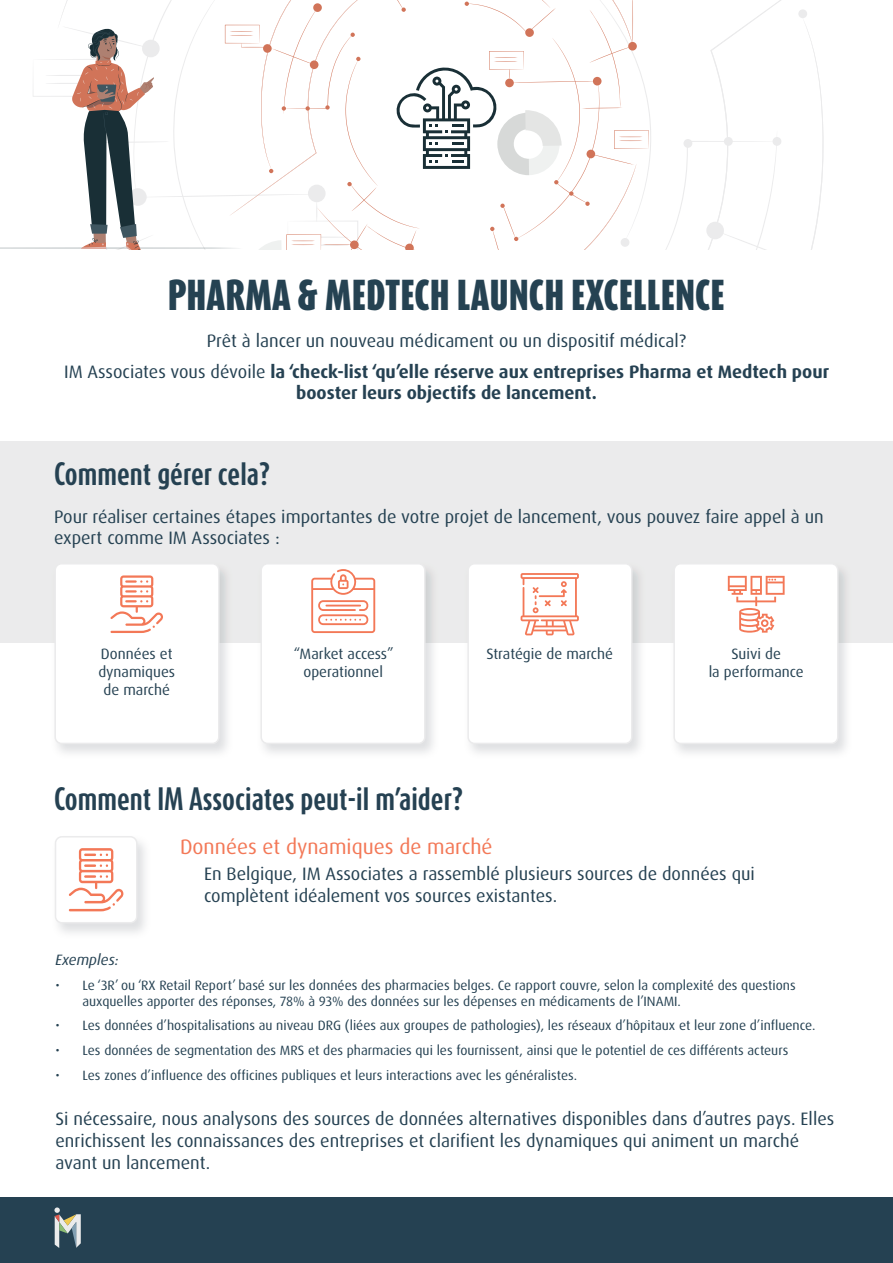
<style>
.page{position:relative;width:893px;height:1263px;background:#fff}
.page>*{position:absolute;margin:0;border:0;box-sizing:border-box;transform-origin:0 0}
.t1{font:900 36px "Dax Compact Pro";letter-spacing:.01em;color:#254252}
.t2{font:700 27px "Dax Compact Pro";color:#254152}
.t3{font:21px "Dax Pro";color:#f37857}
.t4{font:18px/21.6px "Dax Pro";color:#254152}
.t5{font:700 18px "Dax Pro";color:#254152}
.t6{font:15px/18px "Dax Pro";color:#254152;text-align:center}
.t7{font:italic 15px "Dax Pro";color:#254152}
.t8{font:13.5px/16.2px "Dax Pro";color:#254152}
.s1{font-weight:700}
</style>
<div class="page">
<div style="left:798px;top:9px;width:9px;height:9px;background:#ebebec;border-radius:50%"></div>
<svg style="left:0;top:0;width:802px;height:250px"></svg>
<div style="left:0;top:441px;width:893px;height:202px;background:#ebebec"></div>
<div style="left:55px;top:564px;width:164px;height:179px;background:#fff;border-radius:6px"></div>
<div style="left:54px;top:563px;width:166px;height:181px;border:2px solid #ebebec;border-radius:6px"></div>
<div style="left:261px;top:564px;width:164px;height:179px;background:#fff;border-radius:6px"></div>
<div style="left:260px;top:563px;width:166px;height:181px;border:2px solid #ebebec;border-radius:6px"></div>
<img style="left:470px;top:569px;width:170px;height:184px">
<div style="left:468px;top:564px;width:164px;height:179px;background:#fff;border-radius:6px"></div>
<div style="left:467px;top:563px;width:165px;height:181px;border:2px solid #ebebec;border-radius:6px"></div>
<img style="left:676px;top:569px;width:170px;height:184px">
<div style="left:674px;top:564px;width:164px;height:179px;background:#fff;border-radius:6px"></div>
<div style="left:673px;top:563px;width:165px;height:181px;border:2px solid #ebebec;border-radius:6px"></div>
<div style="left:0;top:1197px;width:893px;height:66px;background:#254152"></div>
<svg style="left:54px;top:1207px;width:27px;height:41px"></svg>
<svg style="left:110px;top:575px;width:53px;height:58px"></svg>
<svg style="left:311px;top:569px;width:64px;height:64px"></svg>
<svg style="left:521px;top:573px;width:58px;height:62px"></svg>
<svg style="left:728px;top:576px;width:57px;height:57px"></svg>
<div style="left:55px;top:836px;width:83px;height:87px;border:2px solid #ebebec;border-radius:6px"></div>
<svg style="left:69px;top:848px;width:54px;height:63px"></svg>
<h1 class="t1" style="left:168px;top:270px;width:558px">PHARMA &amp; MEDTECH LAUNCH EXCELLENCE</h1>
<p class="t4" style="left:64px;top:326px;width:766px;line-height:30.2px;text-align:center">Prêt à lancer un nouveau médicament ou un dispositif médical?<br>IM Associates vous dévoile <span class="s1">la ‘check-list ‘qu’elle réserve aux entreprises Pharma et Medtech pour</span></p>
<p class="t5" style="left:296px;top:381px;width:302px">booster leurs objectifs de lancement.</p>
<h2 class="t2" style="left:54px;top:456px;width:218px">Comment gérer cela?</h2>
<p class="t4" style="left:54px;top:506px;width:771px">Pour réaliser certaines étapes importantes de votre projet de lancement, vous pouvez faire appel à un expert comme IM Associates :</p>
<p class="t6" style="left:98px;top:645px;width:78px">Données et dynamiques de marché</p>
<p class="t6" style="left:294px;top:645px;width:101px">“Market access” operationnel</p>
<p class="t6" style="left:486px;top:645px;width:128px">Stratégie de marché</p>
<p class="t6" style="left:709px;top:645px;width:97px">Suivi de<br>la performance</p>
<h2 class="t2" style="left:54px;top:781px;width:411px">Comment IM Associates peut-il m’aider?</h2>
<p class="t3" style="left:180px;top:833px;width:314px">Données et dynamiques de marché</p>
<p class="t4" style="left:204px;top:863px;width:552px">En Belgique, IM Associates a rassemblé plusieurs sources de données qui complètent idéalement vos sources existantes.</p>
<p class="t7" style="left:55px;top:950px;width:65px">Exemples:</p>
<p class="t8" style="left:82px;top:977px;width:715px;text-indent:-27px">• Le ‘3R’ ou ‘RX Retail Report’ basé sur les données des pharmacies belges. Ce rapport couvre, selon la complexité des questions auxquelles apporter des réponses, 78% à 93% des données sur les dépenses en médicaments de l’INAMI.</p>
<p class="t8" style="left:55px;top:1018px;width:761px">• Les données d’hospitalisations au niveau DRG (liées aux groupes de pathologies), les réseaux d’hôpitaux et leur zone d’influence.</p>
<p class="t8" style="left:55px;top:1042px;width:734px">• Les données de segmentation des MRS et des pharmacies qui les fournissent, ainsi que le potentiel de ces différents acteurs</p>
<p class="t8" style="left:55px;top:1067px;width:523px">• Les zones d’influence des officines publiques et leurs interactions avec les généralistes.</p>
<p class="t4" style="left:55px;top:1108px;width:780px">Si nécessaire, nous analysons des sources de données alternatives disponibles dans d’autres pays. Elles enrichissent les connaissances des entreprises et clarifient les dynamiques qui animent un marché avant un lancement.</p>
</div>
